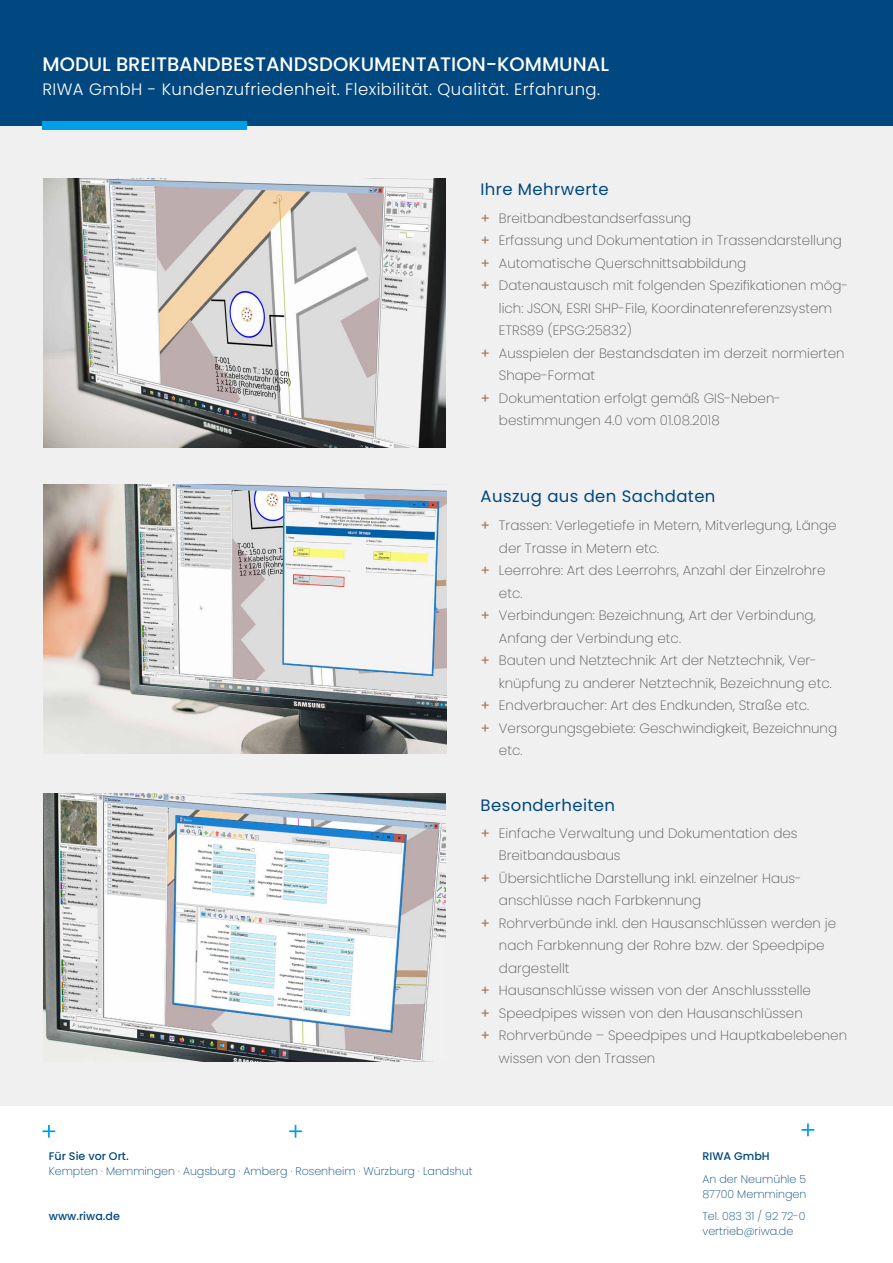
<style>
.page{position:relative;width:893px;height:1263px;background:#fff}
.page>*{position:absolute;margin:0;border:0;box-sizing:border-box;transform-origin:0 0}
.t1{font:500 19.5px "Poppins";color:#fff}
.t2{font:300 16.5px "Poppins";letter-spacing:.025em;color:#fff}
.t3{font:16.5px "Poppins";letter-spacing:.025em;color:#00487f}
.t4{font:200 13.5px "Poppins";color:#575756}
.t5{font:200 11.1px/15px "Poppins";color:#00487f}
.t6{font:500 11.1px "Poppins";color:#00487f}
.s1{font-weight:500;color:#a68368}
</style>
<div class="page">
<div style="left:0;top:125px;width:893px;height:981px;background:#f0f0f0"></div>
<div style="left:0;top:0;width:893px;height:125px;background:#00487f"></div>
<div style="left:43px;top:121px;width:204px;height:8px;background:#009fe3"></div>
<svg style="left:43px;top:1125px;width:12px;height:13px"></svg>
<svg style="left:289px;top:1125px;width:13px;height:13px"></svg>
<svg style="left:801px;top:1123px;width:13px;height:13px"></svg>
<img style="left:43px;top:793px;width:403px;height:269px">
<img style="left:43px;top:179px;width:403px;height:269px">
<img style="left:44px;top:484px;width:402px;height:269px">
<h1 class="t1" style="left:43px;top:53px;width:568px">MODUL BREITBANDBESTANDSDOKUMENTATION-KOMMUNAL</h1>
<p class="t2" style="left:43px;top:80px;width:559px">RIWA GmbH - Kundenzufriedenheit. Flexibilität. Qualität. Erfahrung.</p>
<p class="t3" style="left:480px;top:179px;width:130px">Ihre Mehrwerte</p>
<p class="t4" style="left:480px;top:210px;width:212px"><span class="s1">+</span> Breitbandbestandserfassung</p>
<p class="t4" style="left:480px;top:232px;width:363px"><span class="s1">+</span> Erfassung und Dokumentation in Trassendarstellung</p>
<p class="t4" style="left:480px;top:255px;width:267px"><span class="s1">+</span> Automatische Querschnittsabbildung</p>
<p class="t4" style="left:480px;top:277px;width:369px"><span class="s1">+</span> Datenaustausch mit folgenden Spezifikationen mög-</p>
<p class="t4" style="left:499px;top:300px;width:335px">lich: JSON, ESRI SHP-File, Koordinatenreferenzsystem</p>
<p class="t4" style="left:499px;top:322px;width:134px">ETRS89 (EPSG:25832)</p>
<p class="t4" style="left:480px;top:345px;width:366px"><span class="s1">+</span> Ausspielen der Bestandsdaten im derzeit normierten</p>
<p class="t4" style="left:499px;top:367px;width:98px">Shape-Format</p>
<p class="t4" style="left:480px;top:390px;width:302px"><span class="s1">+</span> Dokumentation erfolgt gemäß GIS-Neben-</p>
<p class="t4" style="left:499px;top:413px;width:222px">bestimmungen 4.0 vom 01.08.2018</p>
<p class="t3" style="left:480px;top:486px;width:237px">Auszug aus den Sachdaten</p>
<p class="t4" style="left:480px;top:517px;width:358px"><span class="s1">+</span> Trassen: Verlegetiefe in Metern, Mitverlegung, Länge</p>
<p class="t4" style="left:499px;top:540px;width:162px">der Trasse in Metern etc.</p>
<p class="t4" style="left:480px;top:562px;width:346px"><span class="s1">+</span> Leerrohre: Art des Leerrohrs, Anzahl der Einzelrohre</p>
<p class="t4" style="left:499px;top:585px;width:25px">etc.</p>
<p class="t4" style="left:480px;top:607px;width:337px"><span class="s1">+</span> Verbindungen: Bezeichnung, Art der Verbindung,</p>
<p class="t4" style="left:499px;top:630px;width:184px">Anfang der Verbindung etc.</p>
<p class="t4" style="left:480px;top:652px;width:338px"><span class="s1">+</span> Bauten und Netztechnik: Art der Netztechnik, Ver-</p>
<p class="t4" style="left:499px;top:675px;width:334px">knüpfung zu anderer Netztechnik, Bezeichnung etc.</p>
<p class="t4" style="left:480px;top:698px;width:330px"><span class="s1">+</span> Endverbraucher: Art des Endkunden, Straße etc.</p>
<p class="t4" style="left:480px;top:720px;width:358px"><span class="s1">+</span> Versorgungsgebiete: Geschwindigkeit, Bezeichnung</p>
<p class="t4" style="left:499px;top:743px;width:25px">etc.</p>
<p class="t3" style="left:480px;top:795px;width:136px">Besonderheiten</p>
<p class="t4" style="left:480px;top:825px;width:319px"><span class="s1">+</span> Einfache Verwaltung und Dokumentation des</p>
<p class="t4" style="left:499px;top:847px;width:123px">Breitbandausbaus</p>
<p class="t4" style="left:480px;top:870px;width:323px"><span class="s1">+</span> Übersichtliche Darstellung inkl. einzelner Haus-</p>
<p class="t4" style="left:499px;top:892px;width:204px">anschlüsse nach Farbkennung</p>
<p class="t4" style="left:480px;top:915px;width:357px"><span class="s1">+</span> Rohrverbünde inkl. den Hausanschlüssen werden je</p>
<p class="t4" style="left:499px;top:937px;width:327px">nach Farbkennung der Rohre bzw. der Speedpipe</p>
<p class="t4" style="left:499px;top:960px;width:72px">dargestellt</p>
<p class="t4" style="left:480px;top:982px;width:332px"><span class="s1">+</span> Hausanschlüsse wissen von der Anschlussstelle</p>
<p class="t4" style="left:480px;top:1005px;width:324px"><span class="s1">+</span> Speedpipes wissen von den Hausanschlüssen</p>
<p class="t4" style="left:480px;top:1028px;width:368px"><span class="s1">+</span> Rohrverbünde – Speedpipes und Hauptkabelebenen</p>
<p class="t4" style="left:499px;top:1050px;width:158px">wissen von den Trassen</p>
<p class="t6" style="left:49px;top:1150px;width:81px">Für Sie vor Ort.</p>
<p class="t5" style="left:49px;top:1164px;width:425px">Kempten · Memmingen · Augsburg · Amberg · Rosenheim · Würzburg · Landshut</p>
<p class="t6" style="left:49px;top:1210px;width:73px">www.riwa.de</p>
<p class="t6" style="left:702px;top:1150px;width:69px">RIWA GmbH</p>
<p class="t5" style="left:702px;top:1171px;width:105px">An der Neumühle 5<br>87700 Memmingen</p>
<p class="t5" style="left:702px;top:1209px;width:105px">Tel. 083 31 / 92 72-0 vertrieb@riwa.de</p>
</div>
